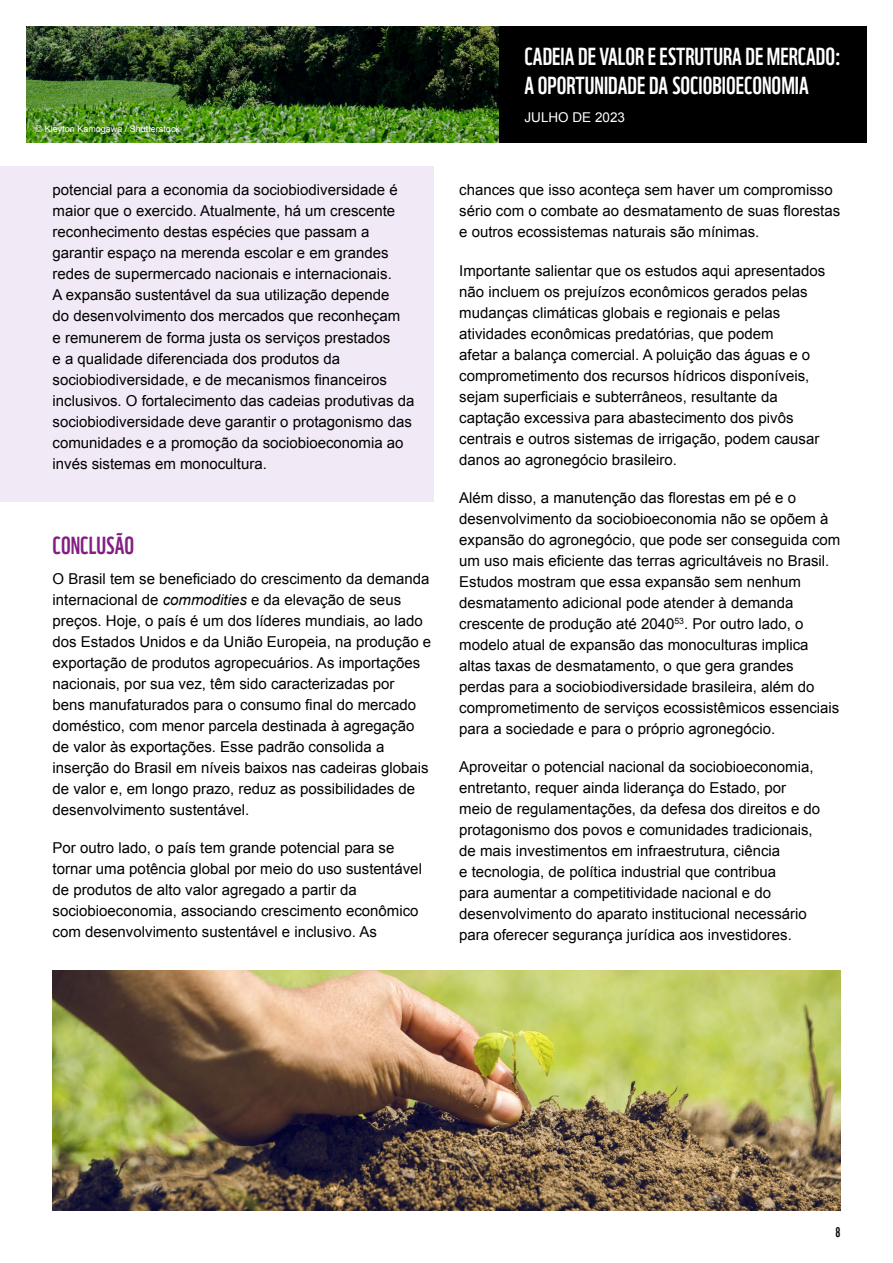
<style>
.page{position:relative;width:893px;height:1263px;background:#fff}
.page>*{position:absolute;margin:0;border:0;box-sizing:border-box;transform-origin:0 0}
.t1{font:24px/28.8px "WWF";color:#fff}
.t2{font:24px "WWF";color:#831f82}
.t3{font:15px/21px "Arial";color:#000}
.t4{font:13.5px "Arial";color:#fff}
.t5{font:13.5px "WWF";color:#000}
.t6{font:9px "Arial";color:#fff}
.s1{font-style:italic}
</style>
<div class="page">
<img style="left:26px;top:26px;width:473px;height:116px">
<div style="left:499px;top:26px;width:368px;height:116px;background:#000"></div>
<div style="left:0;top:166px;width:434px;height:336px;background:#f1e9f5"></div>
<img style="left:53px;top:971px;width:787px;height:239px">
<p class="t6" style="left:36px;top:123px;width:146px">© Kleyton Kamogawa / Shutterstock</p>
<p class="t3" style="left:53px;top:180px;width:363px">potencial para a economia da sociobiodiversidade é maior que o exercido. Atualmente, há um crescente reconhecimento destas espécies que passam a garantir espaço na merenda escolar e em grandes redes de supermercado nacionais e internacionais.<br>A expansão sustentável da sua utilização depende<br>do desenvolvimento dos mercados que reconheçam<br>e remunerem de forma justa os serviços prestados<br>e a qualidade diferenciada dos produtos da sociobiodiversidade, e de mecanismos financeiros inclusivos. O fortalecimento das cadeias produtivas da sociobiodiversidade deve garantir o protagonismo das comunidades e a promoção da sociobioeconomia ao invés sistemas em monocultura.</p>
<h1 class="t2" style="left:53px;top:526px;width:83px">CONCLUSÃO</h1>
<p class="t3" style="left:53px;top:568px;width:380px">O Brasil tem se beneficiado do crescimento da demanda internacional de <span class="s1">commodities</span> e da elevação de seus preços. Hoje, o país é um dos líderes mundiais, ao lado dos Estados Unidos e da União Europeia, na produção e exportação de produtos agropecuários. As importações nacionais, por sua vez, têm sido caracterizadas por<br>bens manufaturados para o consumo final do mercado doméstico, com menor parcela destinada à agregação de valor às exportações. Esse padrão consolida a inserção do Brasil em níveis baixos nas cadeiras globais de valor e, em longo prazo, reduz as possibilidades de desenvolvimento sustentável.</p>
<p class="t3" style="left:53px;top:837px;width:371px">Por outro lado, o país tem grande potencial para se tornar uma potência global por meio do uso sustentável de produtos de alto valor agregado a partir da sociobioeconomia, associando crescimento econômico com desenvolvimento sustentável e inclusivo. As</p>
<h1 class="t1" style="left:525px;top:40px;width:318px">CADEIA DE VALOR E ESTRUTURA DE MERCADO:<br>A OPORTUNIDADE DA SOCIOBIOECONOMIA</h1>
<p class="t4" style="left:525px;top:109px;width:102px">JULHO DE 2023</p>
<p class="t3" style="left:459px;top:180px;width:382px">chances que isso aconteça sem haver um compromisso sério com o combate ao desmatamento de suas florestas e outros ecossistemas naturais são mínimas.</p>
<p class="t3" style="left:459px;top:260px;width:368px">Importante salientar que os estudos aqui apresentados não incluem os prejuízos econômicos gerados pelas mudanças climáticas globais e regionais e pelas atividades econômicas predatórias, que podem<br>afetar a balança comercial. A poluição das águas e o comprometimento dos recursos hídricos disponíveis, sejam superficiais e subterrâneos, resultante da captação excessiva para abastecimento dos pivôs centrais e outros sistemas de irrigação, podem causar danos ao agronegócio brasileiro.</p>
<p class="t3" style="left:459px;top:487px;width:383px">Além disso, a manutenção das florestas em pé e o desenvolvimento da sociobioeconomia não se opõem à expansão do agronegócio, que pode ser conseguida com um uso mais eficiente das terras agricultáveis no Brasil.<br>Estudos mostram que essa expansão sem nenhum desmatamento adicional pode atender à demanda crescente de produção até 2040<sup>53</sup>. Por outro lado, o modelo atual de expansão das monoculturas implica altas taxas de desmatamento, o que gera grandes perdas para a sociobiodiversidade brasileira, além do comprometimento de serviços ecossistêmicos essenciais para a sociedade e para o próprio agronegócio.</p>
<p class="t3" style="left:459px;top:756px;width:363px">Aproveitar o potencial nacional da sociobioeconomia, entretanto, requer ainda liderança do Estado, por meio de regulamentações, da defesa dos direitos e do protagonismo dos povos e comunidades tradicionais, de mais investimentos em infraestrutura, ciência<br>e tecnologia, de política industrial que contribua<br>para aumentar a competitividade nacional e do desenvolvimento do aparato institucional necessário para oferecer segurança jurídica aos investidores.</p>
<p class="t5" style="left:835px;top:1221px;width:6px">8</p>
</div>
